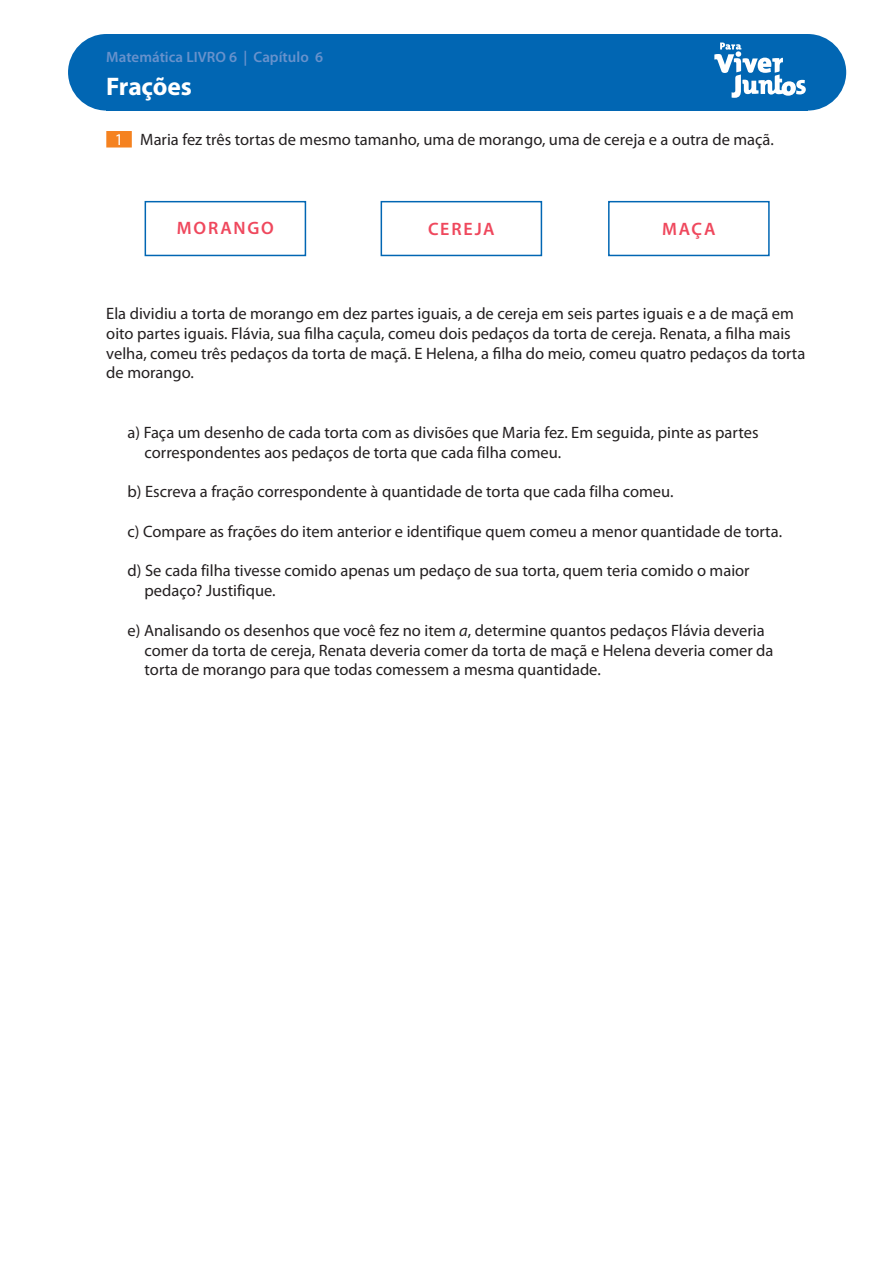
<style>
.page{position:relative;width:893px;height:1263px;background:#fff}
.page>*{position:absolute;margin:0;border:0;box-sizing:border-box;transform-origin:0 0}
.Testeira_1{font:700 25.5px "Myriad Pro";letter-spacing:-.01em;color:#fff}
.Testeira_resposta{font:600 18px "Myriad Pro";letter-spacing:.1em;color:#ef485d}
.alternativas{font:16.5px/19.8px "Myriad Pro";color:#231f20}
._03_atividades_quest{font:16.5px "Myriad Pro";color:#231f20}
.Testeira_2{font:600 15px "Myriad Pro";color:#6892cc}
.s1{color:#fff}
.s2{font-style:italic}
</style>
<div class="page">
<div style="left:770px;top:34px;width:76px;height:77px;background:#0166b3;border-radius:50%"></div>
<div style="left:68px;top:34px;width:77px;height:77px;background:#0166b3;border-radius:50%"></div>
<div style="left:106px;top:34px;width:702px;height:77px;background:#0166b3"></div>
<svg style="left:714px;top:43px;width:92px;height:55px"></svg>
<div style="left:106px;top:131px;width:26px;height:16px;background:#f58220"></div>
<div style="left:145px;top:201px;width:161px;height:55px;border:2px solid #0166b3"></div>
<div style="left:381px;top:201px;width:161px;height:55px;border:2px solid #0166b3"></div>
<div style="left:608px;top:201px;width:162px;height:55px;border:2px solid #0166b3"></div>
<p class="Testeira_2" style="left:106px;top:48px;width:218px">Matemática LIVRO 6 | Capítulo 6</p>
<p class="Testeira_1" style="left:106px;top:70px;width:87px">Frações</p>
<p class="_03_atividades_quest" style="left:115px;top:130px;width:661px"><span class="s1">1</span> Maria fez três tortas de mesmo tamanho, uma de morango, uma de cereja e a outra de maçã.</p>
<p class="Testeira_resposta" style="left:177px;top:216px;width:98px">MORANGO</p>
<p class="Testeira_resposta" style="left:428px;top:218px;width:68px">CEREJA</p>
<p class="Testeira_resposta" style="left:662px;top:218px;width:55px">MAÇA</p>
<p class="alternativas" style="left:106px;top:303px;width:700px">Ela dividiu a torta de morango em dez partes iguais, a de cereja em seis partes iguais e a de maçã em oito partes iguais. Flávia, sua filha caçula, comeu dois pedaços da torta de cereja. Renata, a filha mais velha, comeu três pedaços da torta de maçã. E Helena, a filha do meio, comeu quatro pedaços da torta de morango.</p>
<p class="alternativas" style="left:145px;top:422px;width:615px;text-indent:-17px">a) Faça um desenho de cada torta com as divisões que Maria fez. Em seguida, pinte as partes correspondentes aos pedaços de torta que cada filha comeu.</p>
<p class="alternativas" style="left:128px;top:481px;width:547px">b) Escreva a fração correspondente à quantidade de torta que cada filha comeu.</p>
<p class="alternativas" style="left:128px;top:521px;width:656px">c) Compare as frações do item anterior e identifique quem comeu a menor quantidade de torta.</p>
<p class="alternativas" style="left:145px;top:561px;width:607px;text-indent:-17px">d) Se cada filha tivesse comido apenas um pedaço de sua torta, quem teria comido o maior pedaço? Justifique.</p>
<p class="alternativas" style="left:145px;top:620px;width:630px;text-indent:-17px">e) Analisando os desenhos que você fez no item <span class="s2">a</span>, determine quantos pedaços Flávia deveria comer da torta de cereja, Renata deveria comer da torta de maçã e Helena deveria comer da torta de morango para que todas comessem a mesma quantidade.</p>
</div>
